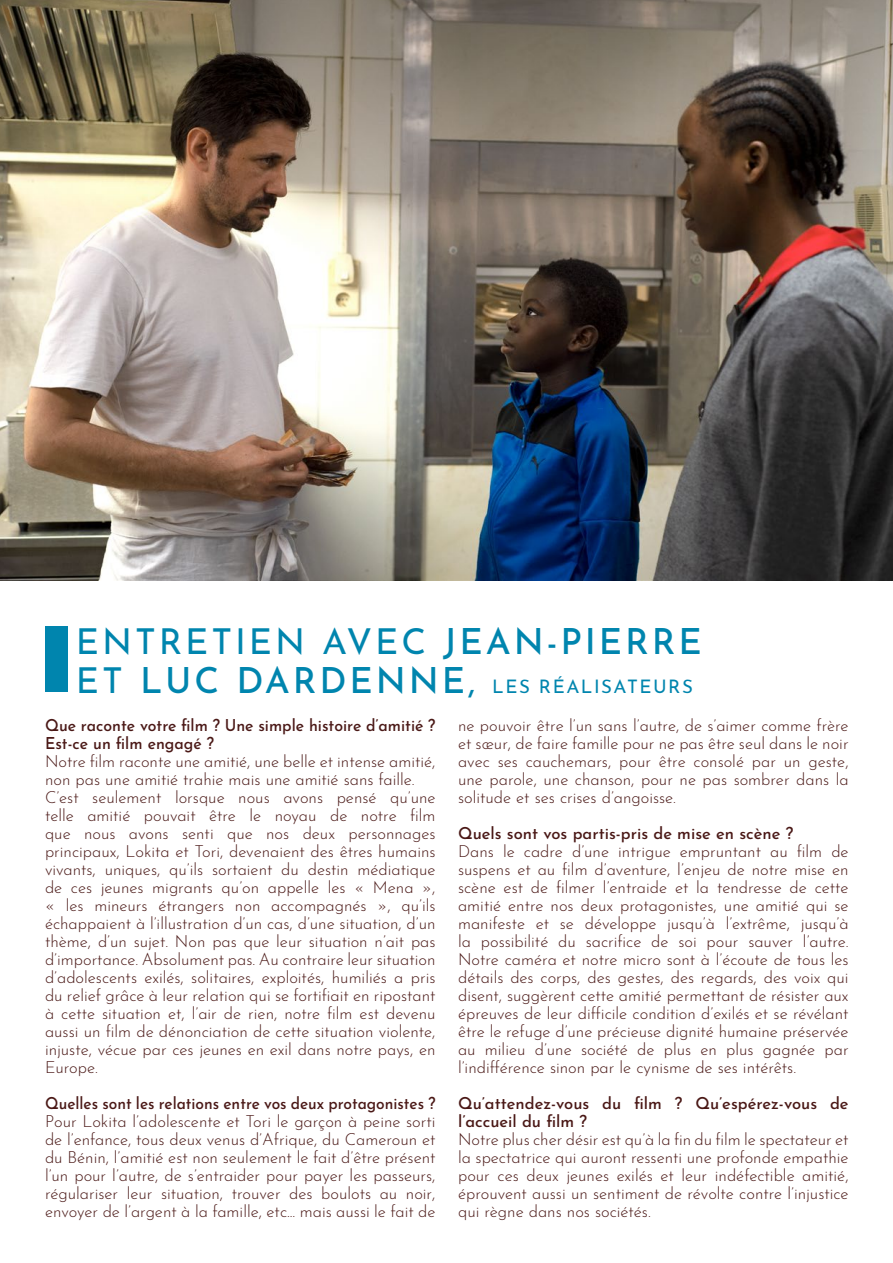
<style>
.page{position:relative;width:893px;height:1263px;background:#fff}
.page>*{position:absolute;margin:0;border:0;box-sizing:border-box;transform-origin:0 0}
.t1{font:35.85px "Josefin Sans";letter-spacing:.08em;color:#0085ae}
.t2{font:18.6px "Josefin Sans";letter-spacing:.08em;color:#0085ae}
.t3{font:300 16.5px/18px "Josefin Sans";color:#4a1816;text-align:justify}
.t4{font:500 16.5px/18px "Josefin Sans";color:#4a1816}
.t5{font:500 16.5px/18px "Josefin Sans";color:#4a1816;scale:.96 1}
.t6{font:500 16.5px "Josefin Sans";color:#4a1816;scale:.94 1}
.s1{font-weight:500}
.s2{font-size:35.85px}
.s3{font-weight:500;font-size:35.85px}
</style>
<div class="page">
<div style="left:45px;top:626px;width:23px;height:66px;background:#0085ae"></div>
<img style="left:0;top:0;width:893px;height:580px">
<h1 class="t1" style="left:76px;top:612px;width:627px">ENTRETIEN AVEC <span class="s1">JEAN-PIERRE</span></h1>
<p class="t2" style="left:76px;top:671px;width:619px"><span class="s2">ET</span> <span class="s3">LUC DARDENNE</span><span class="s2">,</span> LES RÉALISATEURS</p>
<p class="t5" style="left:45px;top:714px;width:408px">Que raconte votre film ? Une simple histoire d’amitié ?<br>Est-ce un film engagé ?</p>
<p class="t3" style="left:45px;top:750px;width:392px;text-align:left">Notre film raconte une amitié, une belle et intense amitié, non pas une amitié trahie mais une amitié sans faille.<br>C’est seulement lorsque nous avons pensé qu’une telle amitié pouvait être le noyau de notre film que nous avons senti que nos deux personnages principaux, Lokita et Tori, devenaient des êtres humains vivants, uniques, qu’ils sortaient du destin médiatique de ces jeunes migrants qu’on appelle les « Mena », « les mineurs étrangers non accompagnés », qu’ils échappaient à l’illustration d’un cas, d’une situation, d’un thème, d’un sujet. Non pas que leur situation n’ait pas d’importance. Absolument pas. Au contraire leur situation d’adolescents exilés, solitaires, exploités, humiliés a pris du relief grâce à leur relation qui se fortifiait en ripostant à cette situation et, l’air de rien, notre film est devenu aussi un film de dénonciation de cette situation violente, injuste, vécue par ces jeunes en exil dans notre pays, en Europe.</p>
<p class="t6" style="left:45px;top:1090px;width:417px">Quelles sont les relations entre vos deux protagonistes ?</p>
<p class="t3" style="left:45px;top:1110px;width:392px">Pour Lokita l’adolescente et Tori le garçon à peine sorti de l’enfance, tous deux venus d’Afrique, du Cameroun et du Bénin, l’amitié est non seulement le fait d’être présent l’un pour l’autre, de s’entraider pour payer les passeurs, régulariser leur situation, trouver des boulots au noir, envoyer de l’argent à la famille, etc... mais aussi le fait de</p>
<p class="t3" style="left:458px;top:714px;width:392px">ne pouvoir être l’un sans l’autre, de s’aimer comme frère et sœur, de faire famille pour ne pas être seul dans le noir avec ses cauchemars, pour être consolé par un geste, une parole, une chanson, pour ne pas sombrer dans la solitude et ses crises d’angoisse.</p>
<p class="t4" style="left:458px;top:822px;width:337px">Quels sont vos partis-pris de mise en scène ?</p>
<p class="t3" style="left:458px;top:840px;width:392px">Dans le cadre d’une intrigue empruntant au film de suspens et au film d’aventure, l’enjeu de notre mise en scène est de filmer l’entraide et la tendresse de cette amitié entre nos deux protagonistes, une amitié qui se manifeste et se développe jusqu’à l’extrême, jusqu’à la possibilité du sacrifice de soi pour sauver l’autre.<br>Notre caméra et notre micro sont à l’écoute de tous les détails des corps, des gestes, des regards, des voix qui disent, suggèrent cette amitié permettant de résister aux épreuves de leur difficile condition d’exilés et se révélant être le refuge d’une précieuse dignité humaine préservée au milieu d’une société de plus en plus gagnée par l’indifférence sinon par le cynisme de ses intérêts.</p>
<p class="t4" style="left:458px;top:1092px;width:392px">Qu’attendez-vous du film ? Qu’espérez-vous de l’accueil du film ?</p>
<p class="t3" style="left:458px;top:1128px;width:392px">Notre plus cher désir est qu’à la fin du film le spectateur et la spectatrice qui auront ressenti une profonde empathie pour ces deux jeunes exilés et leur indéfectible amitié, éprouvent aussi un sentiment de révolte contre l’injustice qui règne dans nos sociétés.</p>
</div>
